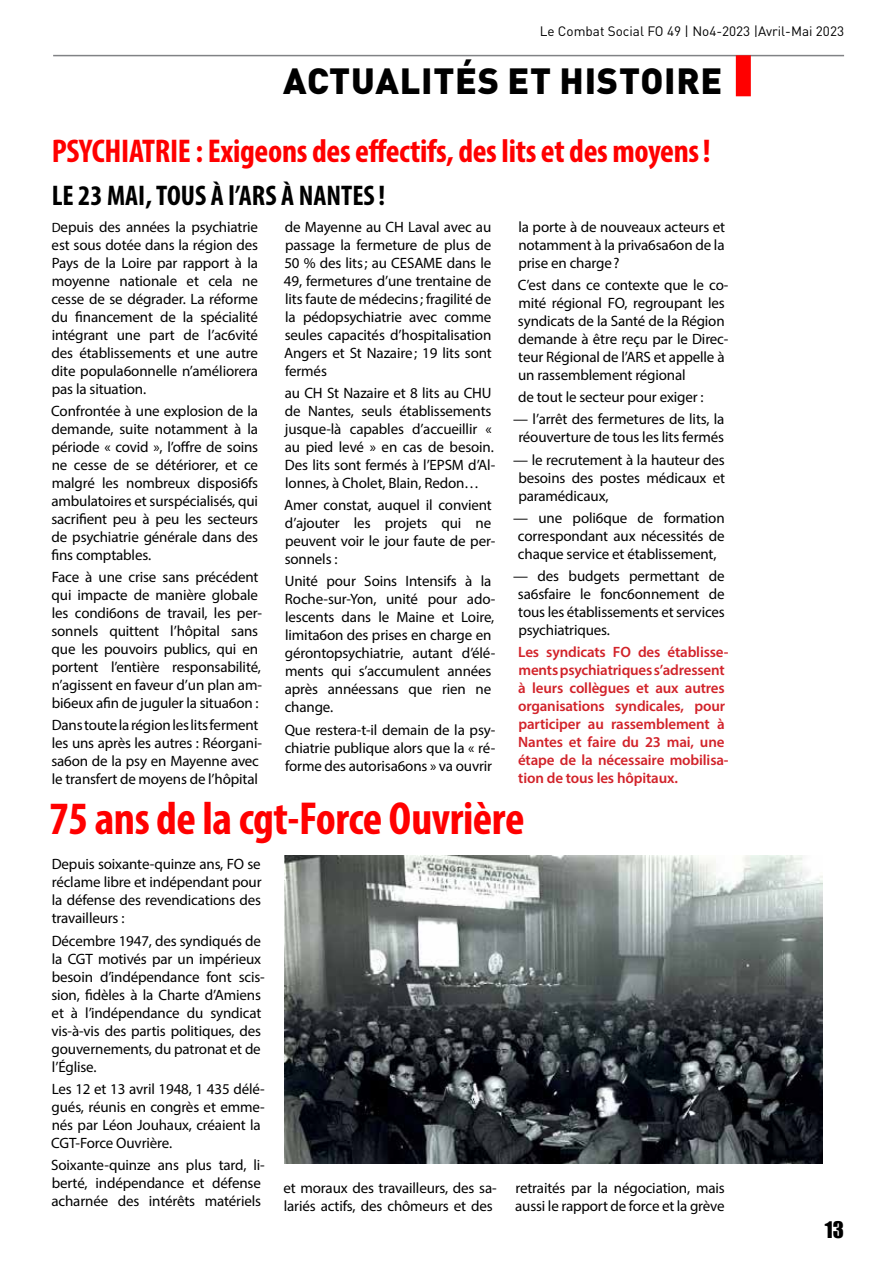
<style>
.page{position:relative;width:893px;height:1263px;background:#fff}
.page>*{position:absolute;margin:0;border:0;box-sizing:border-box;transform-origin:0 0}
.t1{font:700 condensed 46.5px "Myriad Pro";letter-spacing:-.01em;color:#f00}
.t2{font:900 36px "DIN Pro";letter-spacing:.02em;color:#000}
.t3{font:700 condensed 33px "Myriad Pro";letter-spacing:-.01em;color:#f00}
.t4{font:700 condensed 28.5px "Myriad Pro";color:#000}
.t5{font:21px "Impact";color:#000}
.t6{font:15px/18px "Myriad Pro";letter-spacing:-.01em;color:#000}
.t7{font:600 15px/18px "Myriad Pro";letter-spacing:-.01em;color:#d2232a}
.t8{font:13.5px "DIN Pro";color:#000}
.s1{font-size:13.5px}
</style>
<div class="page">
<hr style="left:53px;top:55px;width:791px;height:1px;background:#808285">
<div style="left:736px;top:55px;width:15px;height:41px;background:#f00"></div>
<img style="left:284px;top:855px;width:539px;height:308px">
<p class="t8" style="left:540px;top:21px;width:306px">Le Combat Social FO 49 | No4-2023 |Avril-Mai 2023</p>
<h2 class="t2" style="left:283px;top:50px;width:441px">ACTUALITÉS ET HISTOIRE</h2>
<h3 class="t3" style="left:52px;top:131px;width:660px">PSYCHIATRIE : Exigeons des effectifs, des lits et des moyens!</h3>
<h3 class="t4" style="left:52px;top:178px;width:335px">LE 23 MAI, TOUS À l’ARS À NANTES!</h3>
<p class="t6" style="left:51px;top:217px;width:208px;text-align:justify"><span class="s1">D</span>epuis des années la psychiatrie est sous dotée dans la région des Pays de la Loire par rapport à la moyenne nationale et cela ne cesse de se dégrader. La réforme du financement de la spécialité intégrant une part de l’ac6vité des établissements et une autre dite popula6onnelle n’améliorera pas la situation.</p>
<p class="t6" style="left:51px;top:402px;width:208px;text-align:justify">Confrontée à une explosion de la demande, suite notamment à la période « covid », l’offre de soins ne cesse de se détériorer, et ce malgré les nombreux disposi6fs ambulatoires et surspécialisés, qui sacrifient peu à peu les secteurs de psychiatrie générale dans des fins comptables.</p>
<p class="t6" style="left:51px;top:568px;width:212px">Face à une crise sans précédent qui impacte de manière globale les condi6ons de travail, les per&shy;sonnels quittent l’hôpital sans que les pouvoirs publics, qui en portent l’entière responsabilité, n’agissent en faveur d’un plan am&shy;bi6eux afin de juguler la situa6on :</p>
<p class="t6" style="left:51px;top:716px;width:212px">Dans toute la région les lits ferment les uns après les autres : Réorgani&shy;sa6on de la psy en Mayenne avec le transfert de moyens de l’hôpital</p>
<p class="t6" style="left:518px;top:217px;width:208px;text-align:justify">la porte à de nouveaux acteurs et notamment à la priva6sa6on de la prise en charge?</p>
<p class="t6" style="left:518px;top:276px;width:212px">C’est dans ce contexte que le co&shy;mité régional FO, regroupant les syndicats de la Santé de la Région demande à être reçu par le Direc&shy;teur Régional de l’ARS et appelle à un rassemblement régional</p>
<p class="t6" style="left:518px;top:388px;width:187px">de tout le secteur pour exiger :</p>
<p class="t6" style="left:513px;top:410px;width:213px;text-align:center">— l’arrêt des fermetures de lits, la réouverture de tous les lits fermés</p>
<p class="t6" style="left:518px;top:450px;width:208px;text-align:justify;text-indent:-5px">— le recrutement à la hauteur des besoins des postes médicaux et paramédicaux,</p>
<p class="t6" style="left:513px;top:509px;width:213px;text-align:center">— une poli6que de formation correspondant aux nécessités de chaque service et établissement,</p>
<p class="t6" style="left:518px;top:567px;width:208px;text-align:justify;text-indent:-5px">— des budgets permettant de sa6sfaire le fonc6onnement de tous les établissements et services psychiatriques.</p>
<p class="t7" style="left:518px;top:643px;width:212px">Les syndicats FO des établisse&shy;ments psychiatriques s’adressent à leurs collègues et aux autres organisations syndicales, pour participer au rassemblement à<br>Nantes et faire du 23 mai, une étape de la nécessaire mobilisa&shy;tion de tous les hôpitaux.</p>
<p class="t6" style="left:284px;top:217px;width:209px;text-align:justify">de Mayenne au CH Laval avec au passage la fermeture de plus de 50 % des lits; au CESAME dans le 49, fermetures d’une trentaine de lits faute de médecins; fragilité de la pédopsychiatrie avec comme seules capacités d’hospitalisation Angers et St Nazaire; 19 lits sont fermés</p>
<p class="t6" style="left:285px;top:384px;width:212px">au CH St Nazaire et 8 lits au CHU de Nantes, seuls établissements jusque-là capables d’accueillir « au pied levé » en cas de besoin.<br>Des lits sont fermés à l’EPSM d’Al&shy;lonnes, à Cholet, Blain, Redon…</p>
<p class="t6" style="left:284px;top:496px;width:213px">Amer constat, auquel il convient d’ajouter les projets qui ne peuvent voir le jour faute de per&shy;sonnels :</p>
<p class="t6" style="left:285px;top:572px;width:212px">Unité pour Soins Intensifs à la<br>Roche-sur-Yon, unité pour ado&shy;lescents dans le Maine et Loire, limita6on des prises en charge en gérontopsychiatrie, autant d’élé&shy;ments qui s’accumulent années après annéessans que rien ne change.</p>
<p class="t6" style="left:285px;top:720px;width:212px;text-align:justify">Que restera-t-il demain de la psy&shy;chiatrie publique alors que la « ré&shy;forme des autorisa6ons » va ouvrir</p>
<h1 class="t1" style="left:49px;top:790px;width:477px">75 ans de la cgt-Force Ouvrière</h1>
<p class="t6" style="left:52px;top:855px;width:211px;text-align:justify">Depuis soixante-quinze ans, FO se réclame libre et indépendant pour la défense des revendications des travailleurs :</p>
<p class="t6" style="left:51px;top:931px;width:215px">Décembre 1947, des syndiqués de la CGT motivés par un impérieux besoin d’indépendance font scis&shy;sion, fidèles à la Charte d’Amiens et à l’indépendance du syndicat vis-à-vis des partis politiques, des gouvernements, du patronat et de l’Église.</p>
<p class="t6" style="left:51px;top:1079px;width:215px">Les 12 et 13 avril 1948, 1 435 délé&shy;gués, réunis en congrès et emme&shy;nés par Léon Jouhaux, créaient la<br>CGT-Force Ouvrière.</p>
<p class="t6" style="left:51px;top:1156px;width:215px">Soixante-quinze ans plus tard, li&shy;berté, indépendance et défense acharnée des intérêts matériels</p>
<p class="t6" style="left:283px;top:1179px;width:215px">et moraux des travailleurs, des sa&shy;lariés actifs, des chômeurs et des</p>
<p class="t6" style="left:515px;top:1179px;width:211px">retraités par la négociation, mais aussi le rapport de force et la grève</p>
<h3 class="t5" style="left:825px;top:1213px;width:21px">13</h3>
</div>
